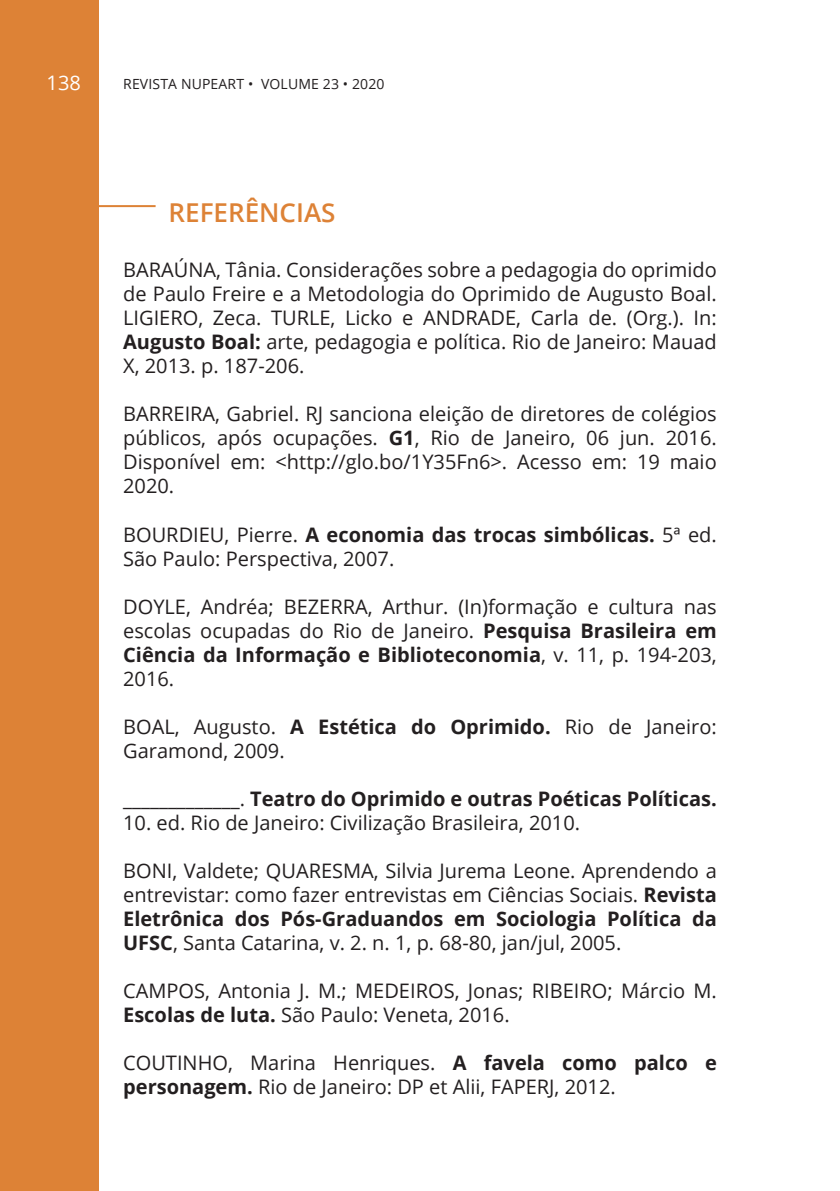
<style>
.page{position:relative;width:840px;height:1191px;background:#fff}
.page>*{position:absolute;margin:0;border:0;box-sizing:border-box;transform-origin:0 0}
.t1{font:600 26px "Open Sans";color:#dd8236}
.t2{font:20px/24px "Open Sans";color:#231f20;text-align:justify}
.t3{font:700 20px "Open Sans";color:#231f20}
.t4{font:20px "Open Sans";color:#fff}
.t5{font:14px "Open Sans";letter-spacing:.01em;color:#231f20}
.s1{font-weight:700}
.s2{font-weight:400}
</style>
<div class="page">
<div style="left:0;top:0;width:99px;height:1191px;background:#dd8236"></div>
<hr style="left:0;top:205px;width:155px;height:2px;background:#dd8236">
<p class="t4" style="left:47px;top:69px;width:36px">138</p>
<p class="t5" style="left:123px;top:74px;width:263px">REVISTA NUPEART • VOLUME 23 • 2020</p>
<h1 class="t1" style="left:168px;top:195px;width:168px">REFERÊNCIAS</h1>
<p class="t2" style="left:123px;top:258px;width:595px">BARAÚNA, Tânia. Considerações sobre a pedagogia do oprimido de Paulo Freire e a Metodologia do Oprimido de Augusto Boal.<br>LIGIERO, Zeca. TURLE, Licko e ANDRADE, Carla de. (Org.). In:<br><span class="s1">Augusto Boal:</span> arte, pedagogia e política. Rio de Janeiro: Mauad X, 2013. p. 187-206.</p>
<p class="t2" style="left:123px;top:402px;width:595px">BARREIRA, Gabriel. RJ sanciona eleição de diretores de colégios públicos, após ocupações. <span class="s1">G1</span>, Rio de Janeiro, 06 jun. 2016.<br>Disponível em: &lt;http://glo.bo/1Y35Fn6&gt;. Acesso em: 19 maio 2020.</p>
<p class="t2" style="left:123px;top:522px;width:595px">BOURDIEU, Pierre. <span class="s1">A economia das trocas simbólicas.</span> 5ª ed.<br>São Paulo: Perspectiva, 2007.</p>
<p class="t2" style="left:123px;top:594px;width:595px">DOYLE, Andréa; BEZERRA, Arthur. (In)formação e cultura nas escolas ocupadas do Rio de Janeiro. <span class="s1">Pesquisa Brasileira em Ciência da Informação e Biblioteconomia</span>, v. 11, p. 194-203, 2016.</p>
<p class="t2" style="left:123px;top:714px;width:595px">BOAL, Augusto. <span class="s1">A Estética do Oprimido.</span> Rio de Janeiro:<br>Garamond, 2009.</p>
<p class="t3" style="left:123px;top:784px;width:594px"><span class="s2">_____________.</span> Teatro do Oprimido e outras Poéticas Políticas.</p>
<p class="t2" style="left:123px;top:810px;width:458px">10. ed. Rio de Janeiro: Civilização Brasileira, 2010.</p>
<p class="t2" style="left:123px;top:858px;width:595px">BONI, Valdete; QUARESMA, Silvia Jurema Leone. Aprendendo a entrevistar: como fazer entrevistas em Ciências Sociais. <span class="s1">Revista Eletrônica dos Pós-Graduandos em Sociologia Política da UFSC</span>, Santa Catarina, v. 2. n. 1, p. 68-80, jan/jul, 2005.</p>
<p class="t2" style="left:123px;top:978px;width:595px">CAMPOS, Antonia J. M.; MEDEIROS, Jonas; RIBEIRO; Márcio M.<br><span class="s1">Escolas de luta.</span> São Paulo: Veneta, 2016.</p>
<p class="t2" style="left:123px;top:1050px;width:595px">COUTINHO, Marina Henriques. <span class="s1">A favela como palco e personagem.</span> Rio de Janeiro: DP et Alii, FAPERJ, 2012.</p>
</div>
